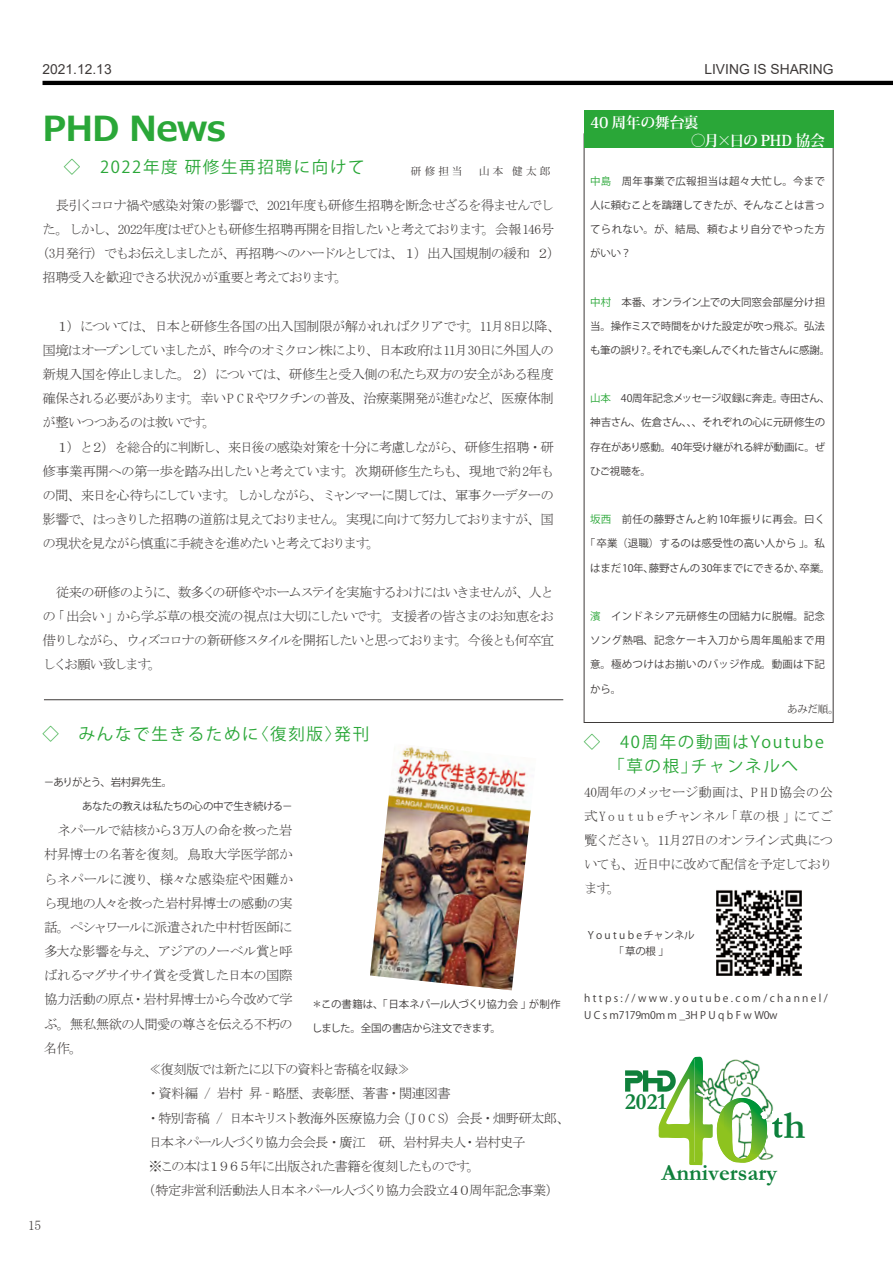
<style>
.page{position:relative;width:893px;height:1263px;background:#fff}
.page>*{position:absolute;margin:0;border:0;box-sizing:border-box;transform-origin:0 0}
.t1{font:700 39.6px "Garamond";color:#0f803b}
.t2{font:700 34.5px "Meiryo";letter-spacing:-.025em;color:#2aa738}
.t3{font:700 23.1px "Garamond";color:#0f803b}
.t4{font:16.5px/24.2px "Koz Go Pro";letter-spacing:.1em;color:#2aa738;text-align:center}
.t5{font:700 15px "Koz Min Pro";letter-spacing:-.03em;color:#fff}
.t6{font:13.8px "Arial";color:#3e3a39}
.t7{font:13.5px/24.2px "MS Mincho";letter-spacing:-.08em;color:#3e3a39;text-align:justify}
.t8{font:13.5px "MS Mincho";letter-spacing:-.12em;color:#3e3a39}
.t9{font:13.5px "MS Mincho";letter-spacing:-.05em;color:#3e3a39}
.t10{font:10.5px "Koz Go Pro";letter-spacing:-.01em;color:#3e3a39}
.t11{font:10.5px "Koz Go Pro";letter-spacing:.02em;color:#3e3a39}
.t12{font:10.5px "Koz Go Pro";letter-spacing:-.03em;color:#3e3a39}
.t13{font:10.5px/16.5px "Koz Go Pro";letter-spacing:.225em;color:#3e3a39}
.t14{font:10.5px "Koz Go Pro";letter-spacing:-.045em;color:#3e3a39}
.t15{font:10.5px "Koz Go Pro";letter-spacing:.015em;color:#3e3a39}
.t16{font:10.5px "Koz Go Pro";letter-spacing:.025em;color:#3e3a39}
.t17{font:10.5px "Koz Go Pro";letter-spacing:-.035em;color:#3e3a39}
.t18{font:10.5px/16.5px "Koz Go Pro";letter-spacing:.1em;color:#3e3a39;text-align:center}
.t19{font:10.5px "Koz Min Pro";letter-spacing:.3em;color:#3e3a39}
.t20{font:10.5px "Koz Go Pro";letter-spacing:-.065em;color:#3e3a39}
.s1{color:#2aa738}
</style>
<div class="page">
<svg style="left:625px;top:1057px;width:78px;height:108px"></svg>
<img style="left:713px;top:1059px;width:45px;height:45px">
<img style="left:758px;top:1064px;width:16px;height:47px">
<img style="left:713px;top:1107px;width:4px;height:6px">
<img style="left:694px;top:1059px;width:19px;height:103px">
<img style="left:772px;top:1118px;width:10px;height:20px">
<svg style="left:717px;top:1098px;width:55px;height:65px"></svg>
<div style="left:584px;top:110px;width:249px;height:38px;background:#2aa738"></div>
<hr style="left:44px;top:699px;width:519px;height:1px;background:#3e3a39">
<img style="left:370px;top:746px;width:161px;height:244px">
<img style="left:716px;top:890px;width:86px;height:86px">
<hr style="left:43px;top:81px;width:850px;height:4px;background:#000">
<p class="t6" style="left:43px;top:59px;width:71px">2021.12.13</p>
<p class="t6" style="left:704px;top:59px;width:131px">LIVING IS SHARING</p>
<h2 class="t2" style="left:43px;top:104px;width:185px">PHD News</h2>
<p class="t4" style="left:64px;top:156px;width:302px">◇　2022年度 研修生再招聘に向けて</p>
<p class="t7" style="left:43px;top:193px;width:513px">　長引くコロナ禍や感染対策の影響で、2021年度も研修生招聘を断念せざるを得ませんでし</p>
<p class="t7" style="left:43px;top:217px;width:513px">た。しかし、2022年度はぜひとも研修生招聘再開を目指したいと考えております。会報146号</p>
<p class="t7" style="left:36px;top:241px;width:526px">（3月発行）でもお伝えしましたが、再招聘へのハードルとしては、１）出入国規制の緩和 ２）</p>
<p class="t7" style="left:43px;top:265px;width:307px">招聘受入を歓迎できる状況かが重要と考えております。</p>
<p class="t7" style="left:43px;top:314px;width:520px;text-align:left">　１）については、日本と研修生各国の出入国制限が解かれればクリアです。11月8日以降、国境はオープンしていましたが、昨今のオミクロン株により、日本政府は11月30日に外国人の新規入国を停止しました。２）については、研修生と受入側の私たち双方の安全がある程度確保される必要があります。幸いP C Rやワクチンの普及、治療薬開発が進むなど、医療体制が整いつつあるのは救いです。<br>　１）と２）を総合的に判断し、来日後の感染対策を十分に考慮しながら、研修生招聘・研修事業再開への第一歩を踏み出したいと考えています。次期研修生たちも、現地で約2年もの間、来日を心待ちにしています。しかしながら、ミャンマーに関しては、軍事クーデターの影響で、はっきりした招聘の道筋は見えておりません。実現に向けて努力しておりますが、国の現状を見ながら慎重に手続きを進めたいと考えております。</p>
<p class="t7" style="left:43px;top:580px;width:513px">　従来の研修のように、数多くの研修やホームステイを実施するわけにはいきませんが、人との「出会い」から学ぶ草の根交流の視点は大切にしたいです。支援者の皆さまのお知恵をお借りしながら、ウィズコロナの新研修スタイルを開拓したいと思っております。今後とも何卒宜しくお願い致します。</p>
<p class="t19" style="left:411px;top:163px;width:141px">研修担当　山本 健太郎</p>
<p class="t4" style="left:43px;top:722px;width:328px">◇　みんなで生きるために〈復刻版〉発刊</p>
<p class="t20" style="left:44px;top:775px;width:130px">－ありがとう、岩村昇先生。</p>
<p class="t14" style="left:82px;top:799px;width:212px">あなたの教えは私たちの心の中で生き続ける－</p>
<p class="t7" style="left:44px;top:818px;width:250px">　ネパールで結核から３万人の命を救った岩村昇博士の名著を復刻。鳥取大学医学部からネパールに渡り、様々な感染症や困難から現地の人々を救った岩村昇博士の感動の実話。ペシャワールに派遣された中村哲医師に多大な影響を与え、アジアのノーベル賞と呼ばれるマグサイサイ賞を受賞した日本の国際協力活動の原点・岩村昇博士から今改めて学ぶ。無私無欲の人間愛の尊さを伝える不朽の名作。</p>
<p class="t10" style="left:312px;top:997px;width:250px">＊この書籍は、「日本ネパール人づくり協力会」が制作</p>
<p class="t17" style="left:312px;top:1022px;width:191px">しました。全国の書店から注文できます。</p>
<p class="t7" style="left:28px;top:1213px;width:15px">15</p>
<p class="t7" style="left:149px;top:1057px;width:263px">≪復刻版では新たに以下の資料と寄稿を収録≫</p>
<p class="t9" style="left:147px;top:1087px;width:305px">・資料編 / 岩村 昇‐略歴、表彰歴、著書・関連図書</p>
<p class="t7" style="left:146px;top:1106px;width:425px">・特別寄稿 / 日本キリスト教海外医療協力会（J O C S）会長・畑野研太郎、</p>
<p class="t7" style="left:149px;top:1130px;width:379px">日本ネパール人づくり協力会会長・廣江　研、岩村昇夫人・岩村史子</p>
<p class="t8" style="left:149px;top:1159px;width:333px">※この本は１９６５年に出版された書籍を復刻したものです。</p>
<p class="t7" style="left:142px;top:1178px;width:419px">（特定非営利活動法人日本ネパール人づくり協力会設立４０周年記念事業）</p>
<p class="t5" style="left:590px;top:112px;width:110px">40 周年の舞台裏</p>
<p class="t5" style="left:691px;top:130px;width:136px">○月×日の PHD 協会</p>
<p class="t11" style="left:590px;top:174px;width:236px"><span class="s1">中島</span>　周年事業で広報担当は超々大忙し。今まで</p>
<p class="t10" style="left:590px;top:198px;width:236px">人に頼むことを躊躇してきたが、そんなことは言っ</p>
<p class="t16" style="left:590px;top:222px;width:236px">てられない。が、結局、頼むより自分でやった方</p>
<p class="t10" style="left:590px;top:247px;width:43px">がいい？</p>
<p class="t10" style="left:590px;top:295px;width:236px"><span class="s1">中村</span>　本番、オンライン上での大同窓会部屋分け担</p>
<p class="t12" style="left:590px;top:319px;width:236px">当。操作ミスで時間をかけた設定が吹っ飛ぶ。弘法</p>
<p class="t14" style="left:590px;top:343px;width:242px">も筆の誤り？。それでも楽しんでくれた皆さんに感謝。</p>
<p class="t12" style="left:590px;top:392px;width:242px"><span class="s1">山本　</span>40周年記念メッセージ収録に奔走。寺田さん、</p>
<p class="t10" style="left:590px;top:416px;width:236px">神吉さん、佐倉さん、、、それぞれの心に元研修生の</p>
<p class="t12" style="left:590px;top:440px;width:236px">存在があり感動。40年受け継がれる絆が動画に。ぜ</p>
<p class="t10" style="left:590px;top:464px;width:62px">ひご視聴を。</p>
<p class="t15" style="left:590px;top:513px;width:236px"><span class="s1">坂西</span>　前任の藤野さんと約10年振りに再会。曰く</p>
<p class="t10" style="left:585px;top:537px;width:242px">「卒業（退職）するのは感受性の高い人から」。私</p>
<p class="t10" style="left:590px;top:561px;width:242px">はまだ10年、藤野さんの30年までにできるか、卒業。</p>
<p class="t11" style="left:590px;top:609px;width:236px"><span class="s1">濱</span> インドネシア元研修生の団結力に脱帽。記念</p>
<p class="t11" style="left:590px;top:633px;width:236px">ソング熱唱、記念ケーキ入刀から周年風船まで用</p>
<p class="t11" style="left:590px;top:658px;width:236px">意。極めつけはお揃いのバッジ作成。動画は下記</p>
<p class="t10" style="left:590px;top:682px;width:32px">から。</p>
<p class="t19" style="left:787px;top:702px;width:53px">あみだ順。</p>
<p class="t4" style="left:584px;top:730px;width:241px">◇　40周年の動画はYoutube「草の根」チャンネルへ</p>
<p class="t7" style="left:584px;top:780px;width:250px">40周年のメッセージ動画は、P H D協会の公式Y o u t u b eチャンネル「草の根」にてご覧ください。11月27日のオンライン式典についても、近日中に改めて配信を予定しております。</p>
<p class="t18" style="left:588px;top:927px;width:109px">Youtubeチャンネル「草の根」</p>
<p class="t13" style="left:584px;top:990px;width:245px">https://www.youtube.com/channel/<br>UCsm7179m0mm_3HPUqbFwW0w</p>
<h3 class="t3" style="left:625px;top:1086px;width:43px">2021</h3>
<h1 class="t1" style="left:771px;top:1098px;width:36px">th</h1>
<h3 class="t3" style="left:661px;top:1157px;width:117px">Anniversary</h3>
</div>
